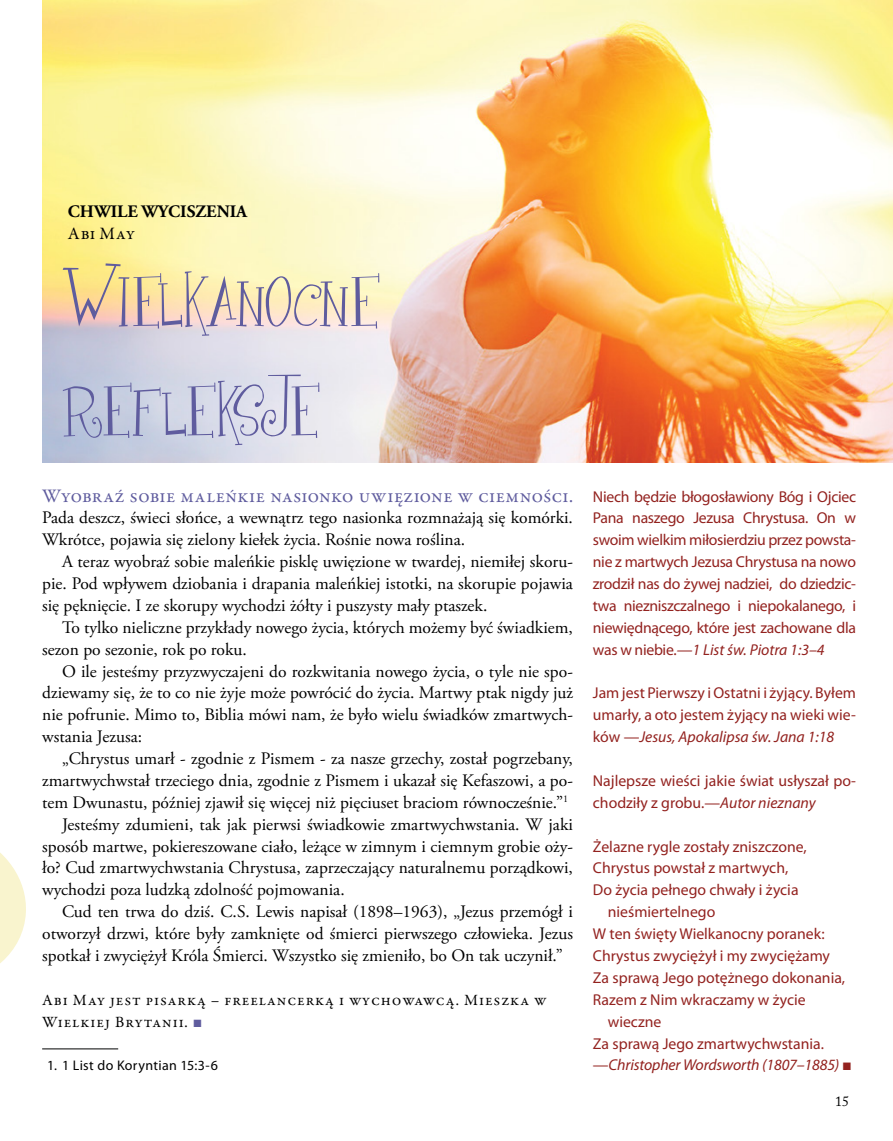
<style>
.page{position:relative;width:893px;height:1141px;background:#fff}
.page>*{position:absolute;margin:0;border:0;box-sizing:border-box;transform-origin:0 0}
.t1{font:68.6px/109.4px "Girlsare Weird";color:#5f5c9e}
.t2{font:19.25px "Garamond Premr Pro";letter-spacing:.01em;color:#5f5c9e}
.t3{font:17.5px/21.9px "Adobe Garamond Pro";color:#000}
.t4{font:700 17.5px "Adobe Garamond Pro";color:#000}
.t5{font:17.5px "Garamond Premr Pro";letter-spacing:.035em;color:#000}
.t6{font:15.75px/21.9px "Myriad Pro";color:#93221f;text-align:justify}
.t7{font:15.75px/21.9px "Garamond Premr Pro";letter-spacing:.06em;color:#000}
.t8{font:italic 15.75px "Myriad Pro";letter-spacing:-.01em;color:#93221f}
.t9{font:14px "Myriad Pro";letter-spacing:.025em;color:#000}
.t10{font:14px "Adobe Caslon Pro";color:#000}
.s1{font-size:98px}
.s2{font-family:"Arial";color:#5f5c9e}
.s3{font-style:italic}
.s4{font-style:normal}
.s5{font-family:"Arial";font-style:normal;font-size:16.1px}
</style>
<div class="page">
<img style="left:42px;top:0;width:851px;height:462px">
<svg style="left:0;top:853px;width:26px;height:110px"></svg>
<hr style="left:42px;top:1048px;width:76px;height:1px;background:#010202">
<p class="t4" style="left:68px;top:201px;width:181px">CHWILE WYCISZENIA</p>
<p class="t5" style="left:68px;top:223px;width:69px">Abi May</p>
<h1 class="t1" style="left:63px;top:248px;width:317px"><span class="s1">W</span>IELKANOCNE<br>REFLEKSJE</h1>
<p class="t2" style="left:42px;top:484px;width:532px">Wyobraź sobie maleńkie nasionko uwięzione w ciemności.</p>
<p class="t3" style="left:42px;top:508px;width:532px">Pada deszcz, świeci słońce, a wewnątrz tego nasionka rozmnażają się komórki.<br>Wkrótce, pojawia się zielony kiełek życia. Rośnie nowa roślina.</p>
<p class="t3" style="left:42px;top:551px;width:532px;text-align:justify;text-indent:20px">A teraz wyobraź sobie maleńkie pisklę uwięzione w twardej, niemiłej skoru&shy;pie. Pod wpływem dziobania i drapania maleńkiej istotki, na skorupie pojawia się pęknięcie. I ze skorupy wychodzi żółty i puszysty mały ptaszek.</p>
<p class="t3" style="left:42px;top:617px;width:532px;text-indent:20px">To tylko nieliczne przykłady nowego życia, których możemy być świadkiem, sezon po sezonie, rok po roku.</p>
<p class="t3" style="left:42px;top:661px;width:532px;text-align:justify;text-indent:20px">O ile jesteśmy przyzwyczajeni do rozkwitania nowego życia, o tyle nie spo&shy;dziewamy się, że to co nie żyje może powrócić do życia. Martwy ptak nigdy już nie pofrunie. Mimo to, Biblia mówi nam, że było wielu świadków zmartwych&shy;wstania Jezusa:</p>
<p class="t3" style="left:62px;top:748px;width:512px">„Chrystus umarł - zgodnie z Pismem - za nasze grzechy, został pogrzebany,</p>
<p class="t3" style="left:42px;top:770px;width:532px">zmartwychwstał trzeciego dnia, zgodnie z Pismem i ukazał się Kefaszowi, a po-</p>
<p class="t3" style="left:42px;top:792px;width:528px">tem Dwunastu, później zjawił się więcej niż pięciuset braciom równocześnie.”<sup>1</sup></p>
<p class="t3" style="left:62px;top:814px;width:512px">Jesteśmy zdumieni, tak jak pierwsi świadkowie zmartwychwstania. W jaki</p>
<p class="t3" style="left:42px;top:836px;width:532px">sposób martwe, pokiereszowane ciało, leżące w zimnym i ciemnym grobie oży-</p>
<p class="t3" style="left:42px;top:858px;width:532px">ło? Cud zmartwychwstania Chrystusa, zaprzeczający naturalnemu porządkowi,</p>
<p class="t3" style="left:42px;top:879px;width:304px">wychodzi poza ludzką zdolność pojmowania.</p>
<p class="t3" style="left:62px;top:901px;width:512px">Cud ten trwa do dziś. C.S. Lewis napisał (1898–1963), „Jezus przemógł i</p>
<p class="t3" style="left:42px;top:923px;width:532px">otworzył drzwi, które były zamknięte od śmierci pierwszego człowieka. Jezus</p>
<p class="t3" style="left:42px;top:945px;width:522px">spotkał i zwyciężył Króla Śmierci. Wszystko się zmieniło, bo On tak uczynił.”</p>
<p class="t7" style="left:42px;top:989px;width:506px">Abi May jest pisarką – freelancerką i wychowawcą. Mieszka w<br>Wielkiej Brytanii. <span class="s2">■</span></p>
<p class="t9" style="left:47px;top:1057px;width:172px">1. 1 List do Koryntian 15:3-6</p>
<p class="t6" style="left:593px;top:485px;width:265px">Niech będzie błogosławiony Bóg i Ojciec Pana naszego Jezusa Chrystusa. On w swoim wielkim miłosierdziu przez powsta&shy;nie z martwych Jezusa Chrystusa na nowo zrodził nas do żywej nadziei, do dziedzic&shy;twa niezniszczalnego i niepokalanego, i niewiędnącego, które jest zachowane dla was w niebie.<span class="s3">—1 List św. Piotra 1:3–4</span></p>
<p class="t6" style="left:593px;top:682px;width:265px">Jam jest Pierwszy i Ostatni i żyjący. Byłem umarły, a oto jestem żyjący na wieki wie&shy;ków —<span class="s3">Jesus, Apokalipsa św. Jana 1:18</span></p>
<p class="t6" style="left:593px;top:769px;width:265px">Najlepsze wieści jakie świat usłyszał po&shy;chodziły z grobu.—<span class="s3">Autor nieznany</span></p>
<p class="t6" style="left:593px;top:835px;width:215px">Żelazne rygle zostały zniszczone,</p>
<p class="t6" style="left:593px;top:857px;width:197px">Chrystus powstał z martwych,</p>
<p class="t6" style="left:593px;top:879px;width:207px">Do życia pełnego chwały i życia</p>
<p class="t6" style="left:608px;top:901px;width:109px">nieśmiertelnego</p>
<p class="t6" style="left:593px;top:923px;width:233px">W ten święty Wielkanocny poranek:</p>
<p class="t6" style="left:593px;top:944px;width:239px">Chrystus zwyciężył i my zwyciężamy</p>
<p class="t6" style="left:593px;top:966px;width:254px">Za sprawą Jego potężnego dokonania,</p>
<p class="t6" style="left:593px;top:988px;width:214px">Razem z Nim wkraczamy w życie</p>
<p class="t6" style="left:608px;top:1010px;width:55px">wieczne</p>
<p class="t6" style="left:593px;top:1032px;width:233px">Za sprawą Jego zmartwychwstania.</p>
<p class="t8" style="left:593px;top:1055px;width:260px"><span class="s4">—</span>Christopher Wordsworth (1807–1885) <span class="s5">■</span></p>
<p class="t10" style="left:835px;top:1093px;width:15px">15</p>
</div>
